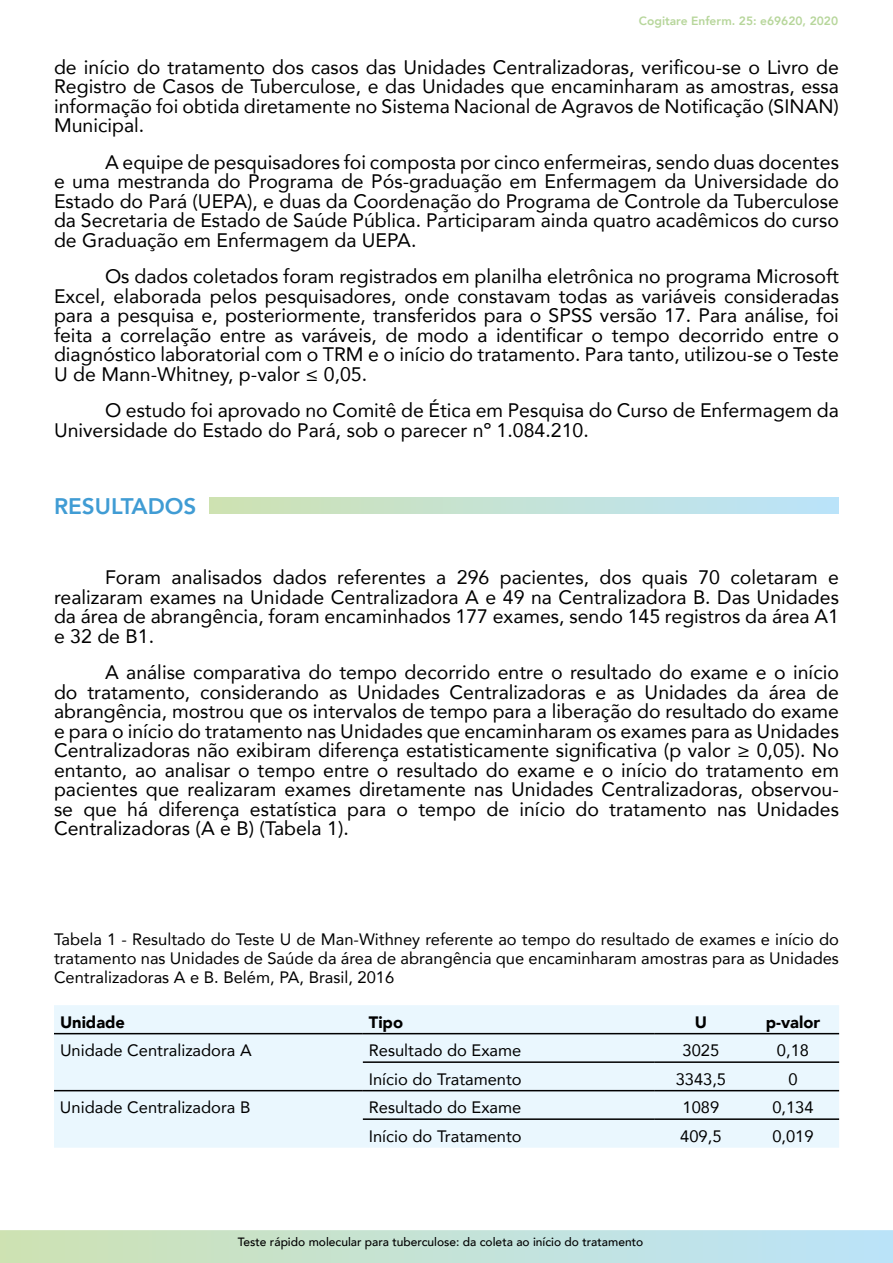
<style>
.page{position:relative;width:893px;height:1263px;background:#fff}
.page>*{position:absolute;margin:0;border:0;box-sizing:border-box;transform-origin:0 0}
.t1{font:800 22.5px "Avenir";color:#409cd4}
.t2{font:19.5px/19.5px "Avenir";color:#000;text-align:justify}
.t3{font:16.5px/18.8px "Avenir";color:#000;text-align:justify}
.t4{font:900 16.5px "Avenir";color:#000}
.t5{font:500 12px "Avenir";color:#000}
.t6{font:800 12px "Avenir";color:#b7d69b}
</style>
<div class="page">
<svg style="left:0;top:1230px;width:893px;height:33px;background:#c4e2d6"></svg>
<div style="left:210px;top:497px;width:629px;height:17px;background:linear-gradient(to right,#cee2b2,#bae3fb)"></div>
<div style="left:54px;top:1005px;width:785px;height:143px;background:#eaf7fe"></div>
<hr style="left:54px;top:1033px;width:309px;height:1px;background:#000">
<hr style="left:363px;top:1033px;width:292px;height:1px;background:#000">
<hr style="left:655px;top:1033px;width:92px;height:1px;background:#000">
<hr style="left:747px;top:1033px;width:92px;height:1px;background:#000">
<hr style="left:363px;top:1061px;width:292px;height:2px;background:#000">
<hr style="left:655px;top:1061px;width:92px;height:2px;background:#000">
<hr style="left:747px;top:1061px;width:92px;height:2px;background:#000">
<hr style="left:54px;top:1090px;width:309px;height:1px;background:#000">
<hr style="left:363px;top:1090px;width:292px;height:1px;background:#000">
<hr style="left:655px;top:1090px;width:92px;height:1px;background:#000">
<hr style="left:747px;top:1090px;width:92px;height:1px;background:#000">
<hr style="left:363px;top:1118px;width:292px;height:2px;background:#000">
<hr style="left:655px;top:1118px;width:92px;height:2px;background:#000">
<hr style="left:747px;top:1118px;width:92px;height:2px;background:#000">
<p class="t6" style="left:639px;top:12px;width:201px">Cogitare Enferm. 25: e69620, 2020</p>
<p class="t2" style="left:54px;top:56px;width:786px">de início do tratamento dos casos das Unidades Centralizadoras, verificou-se o Livro de Registro de Casos de Tuberculose, e das Unidades que encaminharam as amostras, essa informação foi obtida diretamente no Sistema Nacional de Agravos de Notificação (SINAN)<br>Municipal.</p>
<p class="t2" style="left:54px;top:151px;width:786px;text-indent:51px">A equipe de pesquisadores foi composta por cinco enfermeiras, sendo duas docentes e uma mestranda do Programa de Pós-graduação em Enfermagem da Universidade do Estado do Pará (UEPA), e duas da Coordenação do Programa de Controle da Tuberculose da Secretaria de Estado de Saúde Pública. Participaram ainda quatro acadêmicos do curso de Graduação em Enfermagem da UEPA.</p>
<p class="t2" style="left:54px;top:266px;width:786px;text-indent:51px">Os dados coletados foram registrados em planilha eletrônica no programa Microsoft Excel, elaborada pelos pesquisadores, onde constavam todas as variáveis consideradas para a pesquisa e, posteriormente, transferidos para o SPSS versão 17. Para análise, foi feita a correlação entre as varáveis, de modo a identificar o tempo decorrido entre o diagnóstico laboratorial com o TRM e o início do tratamento. Para tanto, utilizou-se o Teste U de Mann-Whitney, p-valor ≤ 0,05.</p>
<p class="t2" style="left:54px;top:400px;width:786px;text-indent:51px">O estudo foi aprovado no Comitê de Ética em Pesquisa do Curso de Enfermagem da<br>Universidade do Estado do Pará, sob o parecer nº 1.084.210.</p>
<p class="t1" style="left:54px;top:488px;width:144px">RESULTADOS</p>
<p class="t2" style="left:54px;top:567px;width:786px;text-indent:51px">Foram analisados dados referentes a 296 pacientes, dos quais 70 coletaram e realizaram exames na Unidade Centralizadora A e 49 na Centralizadora B. Das Unidades da área de abrangência, foram encaminhados 177 exames, sendo 145 registros da área A1 e 32 de B1.</p>
<p class="t2" style="left:54px;top:662px;width:786px;text-indent:51px">A análise comparativa do tempo decorrido entre o resultado do exame e o início do tratamento, considerando as Unidades Centralizadoras e as Unidades da área de abrangência, mostrou que os intervalos de tempo para a liberação do resultado do exame e para o início do tratamento nas Unidades que encaminharam os exames para as Unidades Centralizadoras não exibiram diferença estatisticamente significativa (p valor ≥ 0,05). No entanto, ao analisar o tempo entre o resultado do exame e o início do tratamento em pacientes que realizaram exames diretamente nas Unidades Centralizadoras, observou&shy;se que há diferença estatística para o tempo de início do tratamento nas Unidades Centralizadoras (A e B) (Tabela 1).</p>
<p class="t3" style="left:54px;top:929px;width:786px">Tabela 1 - Resultado do Teste U de Man-Withney referente ao tempo do resultado de exames e início do tratamento nas Unidades de Saúde da área de abrangência que encaminharam amostras para as Unidades Centralizadoras A e B. Belém, PA, Brasil, 2016</p>
<p class="t4" style="left:60px;top:1008px;width:67px">Unidade</p>
<p class="t4" style="left:369px;top:1008px;width:36px">Tipo</p>
<p class="t4" style="left:695px;top:1008px;width:14px">U</p>
<p class="t4" style="left:766px;top:1008px;width:56px">p-valor</p>
<p class="t3" style="left:60px;top:1040px;width:193px">Unidade Centralizadora A</p>
<p class="t3" style="left:369px;top:1040px;width:154px">Resultado do Exame</p>
<p class="t3" style="left:683px;top:1040px;width:38px">3025</p>
<p class="t3" style="left:777px;top:1040px;width:34px">0,18</p>
<p class="t3" style="left:369px;top:1069px;width:154px">Início do Tratamento</p>
<p class="t3" style="left:676px;top:1069px;width:52px">3343,5</p>
<p class="t3" style="left:788px;top:1069px;width:11px">0</p>
<p class="t3" style="left:60px;top:1097px;width:192px">Unidade Centralizadora B</p>
<p class="t3" style="left:369px;top:1097px;width:154px">Resultado do Exame</p>
<p class="t3" style="left:682px;top:1097px;width:38px">1089</p>
<p class="t3" style="left:772px;top:1097px;width:43px">0,134</p>
<p class="t3" style="left:369px;top:1126px;width:154px">Início do Tratamento</p>
<p class="t3" style="left:680px;top:1126px;width:43px">409,5</p>
<p class="t3" style="left:772px;top:1126px;width:43px">0,019</p>
<p class="t5" style="left:238px;top:1232px;width:407px">Teste rápido molecular para tuberculose: da coleta ao início do tratamento</p>
</div>
